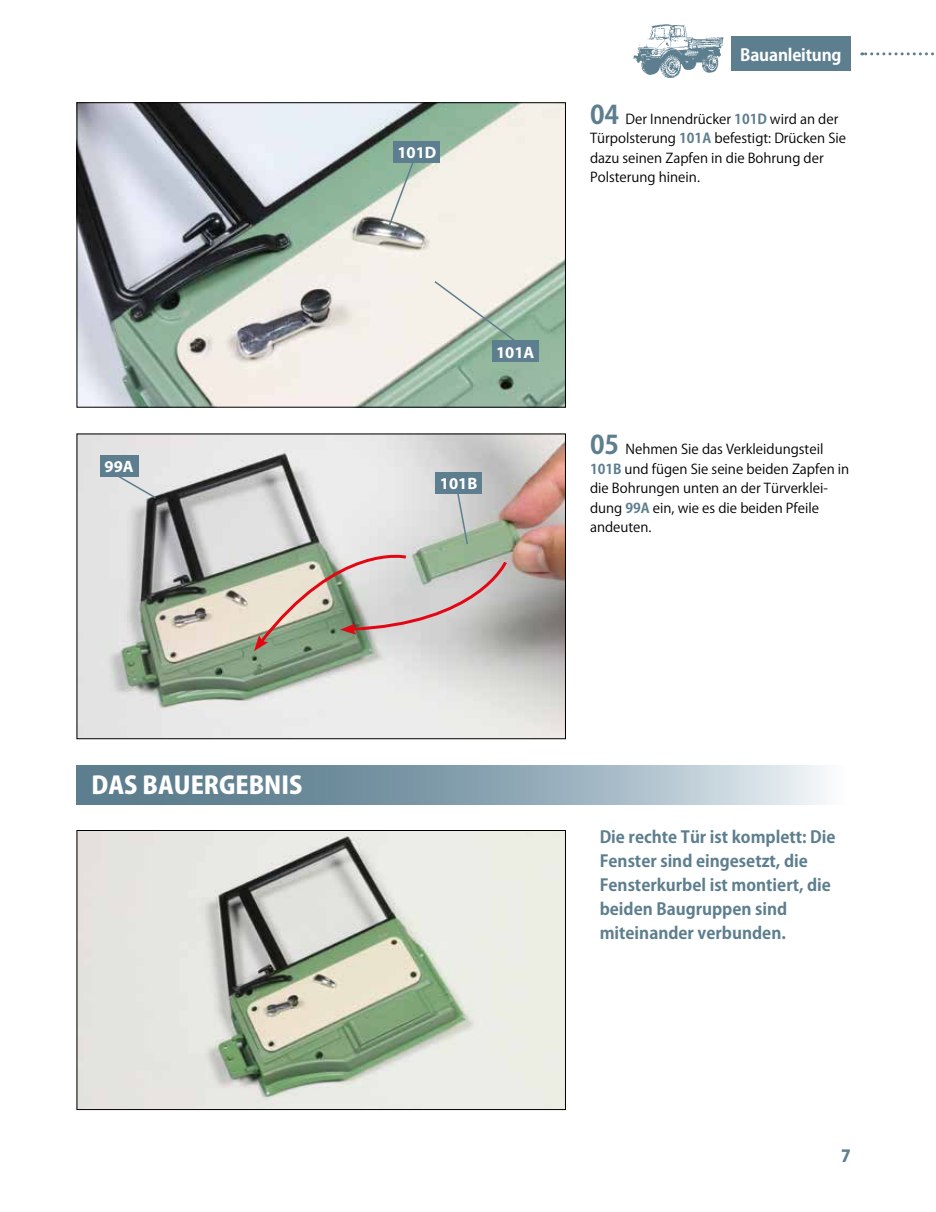
<style>
.page{position:relative;width:936px;height:1212px;background:#fff}
.page>*{position:absolute;margin:0;border:0;box-sizing:border-box;transform-origin:0 0}
.t1{font:800 24px "Koz Go Pro";color:#fff}
.t2{font:700 16.5px/24px "Koz Go Pro";color:#5d7e8e}
.t3{font:700 16.5px "Myriad Pro";color:#fff}
.t4{font:700 16.5px "Koz Go Pro";letter-spacing:-.01em;color:#fff}
.t5{font:800 16.5px "Koz Go Pro";color:#5d7e8e}
.t6{font:13.5px/19.5px "Koz Go Pro";color:#000}
.s1{font-weight:700;font-size:25.5px;color:#5d7e8e}
.s2{font-weight:700;color:#5d7e8e}
</style>
<div class="page">
<svg style="left:861px;top:52px;width:73px;height:3px"></svg>
<img style="left:633px;top:24px;width:91px;height:54px">
<div style="left:731px;top:37px;width:119px;height:34px;background:#5d7e8e"></div>
<img style="left:79px;top:832px;width:485px;height:276px">
<div style="left:77px;top:830px;width:489px;height:280px;border:1px solid #000"></div>
<svg style="left:77px;top:765px;width:749px;height:39px;background:#8da5b2"></svg>
<img style="left:79px;top:104px;width:485px;height:302px">
<div style="left:77px;top:102px;width:489px;height:306px;border:1px solid #000"></div>
<img style="left:79px;top:436px;width:485px;height:301px">
<div style="left:77px;top:434px;width:489px;height:305px;border:1px solid #000"></div>
<svg style="left:102px;top:466px;width:55px;height:34px;background:#d7dadb"></svg>
<div style="left:100px;top:455px;width:38px;height:21px;background:#5d7e8e"></div>
<svg style="left:387px;top:155px;width:30px;height:74px;background:#c5d1c4"></svg>
<div style="left:393px;top:142px;width:47px;height:21px;background:#5d7e8e"></div>
<svg style="left:433px;top:280px;width:98px;height:74px;background:#c8d3c6"></svg>
<div style="left:492px;top:341px;width:46px;height:21px;background:#5d7e8e"></div>
<svg style="left:254px;top:490px;width:254px;height:161px;background:#c3c2ba"></svg>
<div style="left:435px;top:473px;width:47px;height:21px;background:#5d7e8e"></div>
<p class="t3" style="left:104px;top:455px;width:31px">99A</p>
<h1 class="t1" style="left:91px;top:769px;width:212px">DAS BAUERGEBNIS</h1>
<p class="t3" style="left:397px;top:142px;width:40px">101D</p>
<p class="t4" style="left:740px;top:44px;width:103px">Bauanleitung</p>
<p class="t6" style="left:590px;top:109px;width:257px"><span class="s1">04</span> Der Innendrücker <span class="s2">101D</span> wird an der Türpolsterung <span class="s2">101A</span> befestigt: Drücken Sie dazu seinen Zapfen in die Bohrung der Polsterung hinein.</p>
<p class="t3" style="left:496px;top:341px;width:40px">101A</p>
<p class="t3" style="left:440px;top:473px;width:39px">101B</p>
<p class="t6" style="left:590px;top:440px;width:261px"><span class="s1">05</span> Nehmen Sie das Verkleidungsteil<br><span class="s2">101B</span> und fügen Sie seine beiden Zapfen in die Bohrungen unten an der Türverklei&shy;dung <span class="s2">99A</span> ein, wie es die beiden Pfeile andeuten.</p>
<p class="t2" style="left:599px;top:826px;width:237px">Die rechte Tür ist komplett: Die<br>Fenster sind eingesetzt, die<br>Fensterkurbel ist montiert, die beiden Baugruppen sind miteinander verbunden.</p>
<p class="t5" style="left:841px;top:1145px;width:11px">7</p>
</div>
